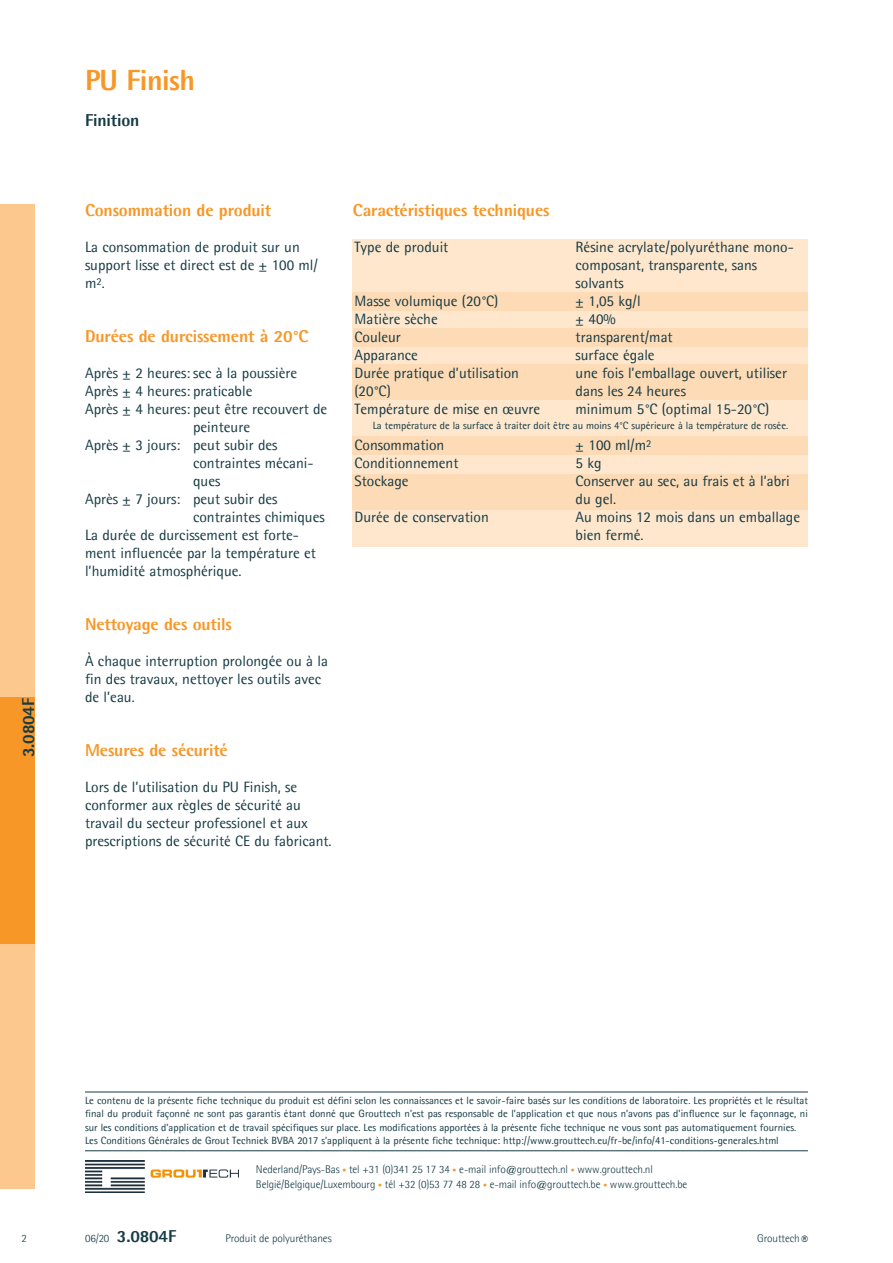
<style>
.page{position:relative;width:893px;height:1263px;background:#fff}
.page>*{position:absolute;margin:0;border:0;box-sizing:border-box;transform-origin:0 0}
.Productnaam{font:800 29.25px "Agfa Rotis Semisans";letter-spacing:-.02em;color:#f79727}
.Kopje{font:800 17.25px "Agfa Rotis Semisans";letter-spacing:-.01em;color:#f79727}
.Body_alinea{font:800 17.25px "Agfa Rotis Semisans";letter-spacing:-.01em;color:#f79727}
.Productomschrijving{font:800 17.25px "Agfa Rotis Semisans";letter-spacing:-.01em;color:#163b45}
.Productnummer_achter{font:800 17.25px "Agfa Rotis Semisans";letter-spacing:-.01em;color:#163b45}
.Productnummer_zijbal{font:800 17.25px "Agfa Rotis Semisans";letter-spacing:-.01em;color:#163b45}
.Body_alinea-2{font:15px/18px "Agfa Rotis Semisans";color:#163b45}
.t1{font:italic 13.5px "Agfa Rotis Semisans";color:#163b45}
.Adresregel{font:300 11.25px "Agfa Rotis Semisans";letter-spacing:-.01em;color:#163b45}
.Soort_product____Gro{font:300 11.25px "Agfa Rotis Semisans";letter-spacing:-.01em;color:#163b45}
.Datum_achterpag{font:300 11.25px "Agfa Rotis Semisans";color:#163b45}
.Body_alinea-3{font:10.5px/13.5px "Agfa Rotis Semisans";color:#163b45;text-align:justify}
.s1{font-size:7.95px;color:#f79727}
</style>
<div class="page">
<div style="left:353px;top:239px;width:455px;height:307px;background:#fee7cd"></div>
<div style="left:353px;top:292px;width:455px;height:18px;background:#fddbb6"></div>
<div style="left:353px;top:328px;width:455px;height:18px;background:#fddbb6"></div>
<div style="left:353px;top:364px;width:455px;height:36px;background:#fddbb6"></div>
<div style="left:353px;top:437px;width:455px;height:18px;background:#fddbb6"></div>
<div style="left:0;top:204px;width:34px;height:984px;background:#fcc88e"></div>
<div style="left:0;top:698px;width:34px;height:246px;background:#f79727"></div>
<img style="left:86px;top:1160px;width:152px;height:33px">
<div style="left:353px;top:474px;width:455px;height:35px;background:#fddbb6"></div>
<hr style="left:85px;top:1091px;width:723px;height:1px;background:#163b45">
<hr style="left:85px;top:1150px;width:723px;height:1px;background:#163b45">
<p class="Productnummer_zijbal" style="left:17px;top:757px;width:61px;rotate:-90deg">3.0804F</p>
<p class="Productnaam" style="left:85px;top:62px;width:112px">PU Finish</p>
<p class="Productomschrijving" style="left:85px;top:109px;width:56px">Finition</p>
<p class="Kopje" style="left:85px;top:199px;width:188px">Consommation de produit</p>
<p class="Body_alinea-2" style="left:85px;top:238px;width:234px">La consommation de produit sur un support lisse et direct est de ± 100 ml/ m<sup>2</sup>.</p>
<p class="Kopje" style="left:85px;top:325px;width:225px">Durées de durcissement à 20°C</p>
<p class="Body_alinea-2" style="left:85px;top:364px;width:214px">Après ± 2 heures: sec à la poussière</p>
<p class="Body_alinea-2" style="left:85px;top:382px;width:169px">Après ± 4 heures: praticable</p>
<p class="Body_alinea-2" style="left:193px;top:400px;width:136px;text-indent:-108px">Après ± 4 heures: peut être recouvert de peinteure</p>
<p class="Body_alinea-2" style="left:85px;top:436px;width:194px">Après ± 3 jours: peut subir des</p>
<p class="Body_alinea-2" style="left:193px;top:454px;width:122px">contraintes mécani-</p>
<p class="Body_alinea-2" style="left:193px;top:472px;width:29px">ques</p>
<p class="Body_alinea-2" style="left:85px;top:490px;width:194px">Après ± 7 jours: peut subir des</p>
<p class="Body_alinea-2" style="left:193px;top:508px;width:133px">contraintes chimiques</p>
<p class="Body_alinea-2" style="left:85px;top:526px;width:232px">La durée de durcissement est forte&shy;ment influencée par la température et l’humidité atmosphérique.</p>
<p class="Body_alinea" style="left:85px;top:613px;width:148px">Nettoyage des outils</p>
<p class="Body_alinea-2" style="left:85px;top:652px;width:244px">À chaque interruption prolongée ou à la fin des travaux, nettoyer les outils avec de l’eau.</p>
<p class="Body_alinea" style="left:85px;top:739px;width:144px">Mesures de sécurité</p>
<p class="Body_alinea-2" style="left:85px;top:778px;width:248px">Lors de l’utilisation du PU Finish, se conformer aux règles de sécurité au travail du secteur professionel et aux prescriptions de sécurité CE du fabricant.</p>
<p class="Kopje" style="left:353px;top:199px;width:198px">Caractéristiques techniques</p>
<p class="Body_alinea-2" style="left:354px;top:238px;width:95px">Type de produit</p>
<p class="Body_alinea-2" style="left:576px;top:238px;width:220px">Résine acrylate/polyuréthane mono&shy;composant, transparente, sans solvants</p>
<p class="Body_alinea-2" style="left:354px;top:292px;width:145px">Masse volumique (20°C)</p>
<p class="Body_alinea-2" style="left:576px;top:292px;width:67px">± 1,05 kg/l</p>
<p class="Body_alinea-2" style="left:354px;top:310px;width:85px">Matière sèche</p>
<p class="Body_alinea-2" style="left:576px;top:310px;width:42px">± 40%</p>
<p class="Body_alinea-2" style="left:354px;top:328px;width:48px">Couleur</p>
<p class="Body_alinea-2" style="left:576px;top:328px;width:99px">transparent/mat</p>
<p class="Body_alinea-2" style="left:354px;top:346px;width:65px">Apparance</p>
<p class="Body_alinea-2" style="left:576px;top:346px;width:81px">surface égale</p>
<p class="Body_alinea-2" style="left:354px;top:364px;width:166px">Durée pratique d’utilisation</p>
<p class="Body_alinea-2" style="left:576px;top:364px;width:213px">une fois l’emballage ouvert, utiliser</p>
<p class="Body_alinea-2" style="left:354px;top:382px;width:38px">(20°C)</p>
<p class="Body_alinea-2" style="left:576px;top:382px;width:112px">dans les 24 heures</p>
<p class="Body_alinea-2" style="left:354px;top:400px;width:187px">Température de mise en œuvre</p>
<p class="Body_alinea-2" style="left:576px;top:400px;width:195px">minimum 5°C (optimal 15-20°C)</p>
<p class="Body_alinea-3" style="left:373px;top:418px;width:417px">La température de la surface à traiter doit être au moins 4°C supérieure à la température de rosée.</p>
<p class="Body_alinea-2" style="left:354px;top:436px;width:91px">Consommation</p>
<p class="Body_alinea-2" style="left:576px;top:436px;width:77px">± 100 ml/m<sup>2</sup></p>
<p class="Body_alinea-2" style="left:354px;top:454px;width:106px">Conditionnement</p>
<p class="Body_alinea-2" style="left:576px;top:454px;width:27px">5 kg</p>
<p class="Body_alinea-2" style="left:354px;top:472px;width:56px">Stockage</p>
<p class="Body_alinea-2" style="left:576px;top:472px;width:216px">Conserver au sec, au frais et à l’abri du gel.</p>
<p class="Body_alinea-2" style="left:354px;top:508px;width:136px">Durée de conservation</p>
<p class="Body_alinea-2" style="left:576px;top:508px;width:226px">Au moins 12 mois dans un emballage bien fermé.</p>
<p class="Datum_achterpag" style="left:21px;top:1232px;width:7px">2</p>
<p class="Body_alinea-3" style="left:85px;top:1093px;width:724px">Le contenu de la présente fiche technique du produit est défini selon les connaissances et le savoir-faire basés sur les conditions de laboratoire. Les propriétés et le résultat final du produit façonné ne sont pas garantis étant donné que Grouttech n’est pas responsable de l’application et que nous n’avons pas d’influence sur le façonnage, ni sur les conditions d’application et de travail spécifiques sur place. Les modifications apportées à la présente fiche technique ne vous sont pas automatiquement fournies.</p>
<p class="Body_alinea-3" style="left:85px;top:1134px;width:695px">Les Conditions Générales de Grout Techniek BVBA 2017 s’appliquent à la présente fiche technique: http://www.grouttech.eu/fr-be/info/41-conditions-generales.html</p>
<p class="Adresregel" style="left:256px;top:1163px;width:398px">Nederland/Pays-Bas <span class="s1">•</span> tel +31 (0)341 25 17 34 <span class="s1">•</span> e-mail info@grouttech.nl <span class="s1">•</span> www.grouttech.nl</p>
<p class="Adresregel" style="left:256px;top:1178px;width:433px">België/Belgique/Luxembourg <span class="s1">•</span> tél +32 (0)53 77 48 28 <span class="s1">•</span> e-mail info@grouttech.be <span class="s1">•</span> www.grouttech.be</p>
<p class="Datum_achterpag" style="left:85px;top:1232px;width:26px">06/20</p>
<p class="Productnummer_achter" style="left:117px;top:1225px;width:61px">3.0804F</p>
<p class="Soort_product____Gro" style="left:226px;top:1232px;width:108px">Produit de polyuréthanes</p>
<p class="Soort_product____Gro" style="left:757px;top:1232px;width:44px">Grouttech</p>
<p class="t1" style="left:800px;top:1232px;width:8px">®</p>
</div>
